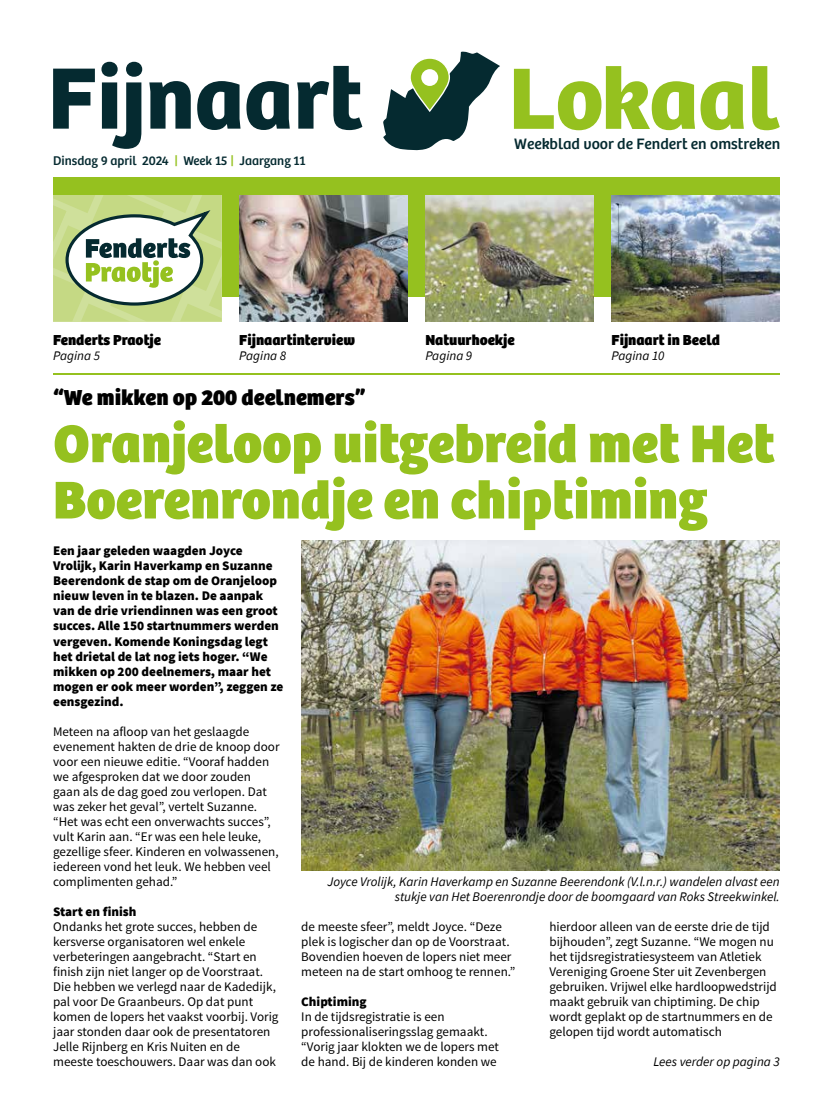
<style>
.page{position:relative;width:833px;height:1117px;background:#fff}
.page>*{position:absolute;margin:0;border:0;box-sizing:border-box;transform-origin:0 0}
.t1{font:700 90.12px "Bree";color:#052a30}
.t2{font:700 90.12px "Bree";color:#95c11f}
.t3{font:800 55px/56.2px "Bree";color:#95c11f}
.t4{font:800 22.5px "Bree";color:#000}
.t5{font:15.75px "Bree";color:#052a30}
.t6{font:800 15px "Bree";color:#000}
.t7{font:13.12px/15px "Source Sans Pro";color:#000}
.t8{font:900 13.12px/15px "Source Sans Pro";color:#000}
.t9{font:italic 13.12px/15px "Source Sans Pro";color:#000;text-align:right}
.t10{font:13.12px "Bree";color:#052a30}
.s1{color:#95c11f}
</style>
<div class="page">
<div style="left:53px;top:177px;width:727px;height:120px;background:#95c11f"></div>
<hr style="left:53px;top:373px;width:727px;height:2px;background:#95c11f">
<img style="left:239px;top:195px;width:168px;height:126px">
<img style="left:425px;top:195px;width:169px;height:126px">
<img style="left:611px;top:195px;width:169px;height:126px">
<svg style="left:383px;top:51px;width:117px;height:100px"></svg>
<div style="left:421px;top:69px;width:17px;height:17px;background:#fff;border-radius:50%"></div>
<img style="left:301px;top:540px;width:479px;height:330px">
<svg style="left:53px;top:195px;width:168px;height:126px;background:#c0d0a0"></svg>
<h1 class="t1" style="left:48px;top:44px;width:316px">Fijnaart</h1>
<h1 class="t2" style="left:509px;top:44px;width:272px">Lokaal</h1>
<p class="t5" style="left:514px;top:135px;width:268px">Weekblad voor de Fendert en omstreken</p>
<p class="t10" style="left:53px;top:153px;width:254px">Dinsdag 9 april 2024 <span class="s1">|</span> Week 15 <span class="s1">|</span> Jaargang 11</p>
<p class="t6" style="left:53px;top:331px;width:109px">Fenderts Praotje</p>
<p class="t9" style="left:53px;top:348px;width:48px">Pagina 5</p>
<p class="t6" style="left:239px;top:331px;width:117px">Fijnaartinterview</p>
<p class="t9" style="left:239px;top:348px;width:48px">Pagina 8</p>
<h3 class="t4" style="left:53px;top:384px;width:314px">“We mikken op 200 deelnemers”</h3>
<p class="t6" style="left:425px;top:331px;width:91px">Natuurhoekje</p>
<p class="t9" style="left:425px;top:348px;width:48px">Pagina 9</p>
<p class="t6" style="left:611px;top:331px;width:110px">Fijnaart in Beeld</p>
<p class="t9" style="left:611px;top:348px;width:55px">Pagina 10</p>
<h2 class="t3" style="left:53px;top:416px;width:723px">Oranjeloop uitgebreid met Het<br>Boerenrondje en chiptiming</h2>
<p class="t8" style="left:53px;top:543px;width:232px">Een jaar geleden waagden Joyce Vrolijk, Karin Haverkamp en Suzanne Beerendonk de stap om de Oranjeloop nieuw leven in te blazen. De aanpak van de drie vriendinnen was een groot succes. Alle 150 startnummers werden vergeven. Komende Koningsdag legt het drietal de lat nog iets hoger. “We mikken op 200 deelnemers, maar het mogen er ook meer worden”, zeggen ze eensgezind.</p>
<p class="t7" style="left:53px;top:723px;width:228px">Meteen na afloop van het geslaagde evenement hakten de drie de knoop door voor een nieuwe editie. “Vooraf hadden we afgesproken dat we door zouden gaan als de dag goed zou verlopen. Dat was zeker het geval”, vertelt Suzanne. “Het was echt een onverwachts succes”, vult Karin aan. “Er was een hele leuke, gezellige sfeer. Kinderen en volwassenen, iedereen vond het leuk. We hebben veel complimenten gehad.”</p>
<p class="t8" style="left:53px;top:903px;width:85px">Start en finish</p>
<p class="t7" style="left:53px;top:918px;width:227px">Ondanks het grote succes, hebben de kersverse organisatoren wel enkele verbeteringen aangebracht. “Start en finish zijn niet langer op de Voorstraat.<br>Die hebben we verlegd naar de Kadedijk, pal voor De Graanbeurs. Op dat punt komen de lopers het vaakst voorbij. Vorig jaar stonden daar ook de presentatoren Jelle Rijnberg en Kris Nuiten en de meeste toeschouwers. Daar was dan ook</p>
<p class="t7" style="left:301px;top:918px;width:215px">de meeste sfeer”, meldt Joyce. “Deze plek is logischer dan op de Voorstraat.<br>Bovendien hoeven de lopers niet meer meteen na de start omhoog te rennen.”</p>
<p class="t9" style="left:327px;top:873px;width:454px">Joyce Vrolijk, Karin Haverkamp en Suzanne Beerendonk (V.l.n.r.) wandelen alvast een stukje van Het Boerenrondje door de boomgaard van Roks Streekwinkel.</p>
<p class="t7" style="left:549px;top:918px;width:229px">hierdoor alleen van de eerste drie de tijd bijhouden”, zegt Suzanne. “We mogen nu het tijdsregistratiesysteem van Atletiek Vereniging Groene Ster uit Zevenbergen gebruiken. Vrijwel elke hardloopwedstrijd maakt gebruik van chiptiming. De chip wordt geplakt op de startnummers en de gelopen tijd wordt automatisch</p>
<p class="t9" style="left:653px;top:1053px;width:128px">Lees verder op pagina 3</p>
<p class="t8" style="left:301px;top:993px;width:67px">Chiptiming</p>
<p class="t7" style="left:301px;top:1008px;width:199px">In de tijdsregistratie is een professionaliseringsslag gemaakt. “Vorig jaar klokten we de lopers met de hand. Bij de kinderen konden we</p>
</div>
